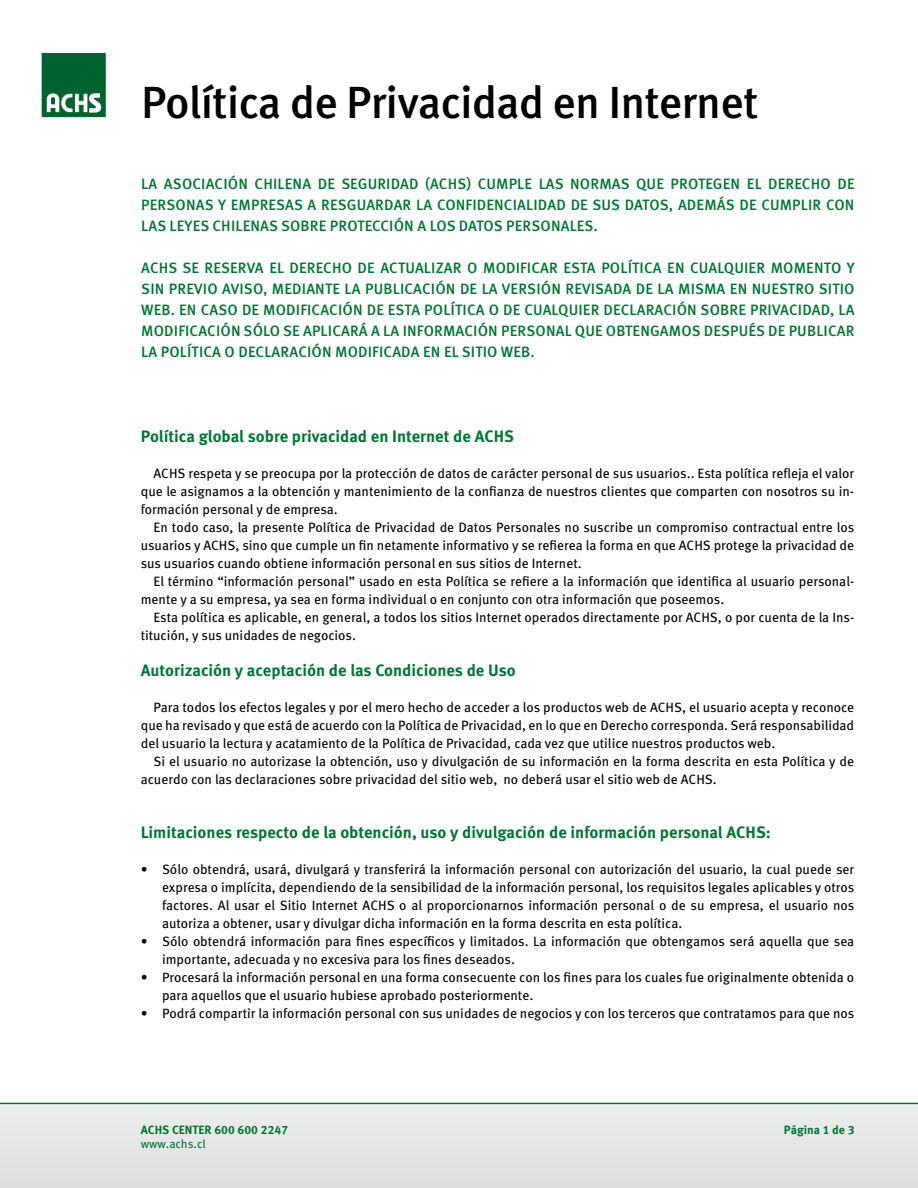
<style>
.page{position:relative;width:918px;height:1188px;background:#fff}
.page>*{position:absolute;margin:0;border:0;box-sizing:border-box;transform-origin:0 0}
.t1{font:500 45px "Meta Pro";letter-spacing:-.02em;color:#000}
.t2{font:700 16.5px "Meta Pro";color:#007631}
.t3{font:500 15px/21px "Meta Pro";letter-spacing:.01em;color:#007631;text-align:justify}
.t4{font:13.5px/18px "Meta Pro";color:#000}
.t5{font:700 12px "Meta Pro";color:#007631}
.t6{font:12px "Meta Pro";color:#007631}
</style>
<div class="page">
<div style="left:0;top:1103px;width:918px;height:85px;background:#e5e5e6"></div>
<div style="left:41px;top:53px;width:65px;height:65px;background:#00622e"></div>
<div style="left:41px;top:52px;width:66px;height:66px;border:1px solid #fff"></div>
<svg style="left:46px;top:93px;width:55px;height:20px"></svg>
<hr style="left:0;top:1103px;width:918px;height:1px;background:#007631">
<h1 class="t1" style="left:141px;top:74px;width:619px">POLÍTICA DE PRIVACIDAD EN INTERNET</h1>
<p class="t3" style="left:141px;top:173px;width:299px">LA ASOCIACI ÓN CHILENA DE SEGURI DAD (ACHS</p>
<p class="t3" style="left:141px;top:173px;width:715px;text-indent:325px">) CUMPLE LAS NORMAS QUE PROTEGEN EL DERECHO DE PERSONAS Y EMPRESAS A RESGUARDAR LA CONFI DENCIALI DAD DE SUS DATOS, ADEMÁS DE CUMPLI R CON LAS LEYES CHILENAS SOBRE PROTECCI ÓN A LOS DATOS PERSONALES.</p>
<p class="t3" style="left:141px;top:257px;width:10px">ACHS</p>
<p class="t3" style="left:141px;top:257px;width:715px;text-indent:41px">SE RESERVA EL DERECHO DE ACTUALIZAR O MODI FI CAR ESTA POLÍTI CA EN CUALQUI ER MOMENTO Y SI N PREVI O AVISO, MEDIANTE LA PUBLI CACI ÓN DE LA VERSI ÓN REVI SADA DE LA MISMA EN NUESTRO SITI O WEB. EN CASO DE MODI FI CACI ÓN DE ESTA POLÍTI CA O DE CUALQUI ER DECLARACI ÓN SOBRE PRIVACI DAD, LA MODI FICACI ÓN SÓLO SE APLICARÁ A LA I NFORMACI ÓN PERSONAL QUE OBTENGAMOS DESPUÉS DE PUBLICAR LA POLÍTI CA O DECLARACI ÓN MODI FI CADA EN EL SITI O WEB.</p>
<p class="t2" style="left:141px;top:425px;width:375px">Política global sobre privacidad en Internet de ACHS</p>
<p class="t4" style="left:141px;top:464px;width:715px;text-align:justify;text-indent:13px">ACHS respeta y se preocupa por la protección de datos de carácter personal de sus usuarios.. Esta política refleja el valor que le asignamos a la obtención y mantenimiento de la confianza de nuestros clientes que comparten con nosotros su in&shy;formación personal y de empresa.</p>
<p class="t4" style="left:141px;top:518px;width:715px;text-align:justify;text-indent:13px">En todo caso, la presente Política de Privacidad de Datos Personales no suscribe un compromiso contractual entre los usuarios y ACHS, sino que cumple un fin netamente informativo y se refierea la forma en que ACHS protege la privacidad de sus usuarios cuando obtiene información personal en sus sitios de Internet.</p>
<p class="t4" style="left:141px;top:572px;width:715px;text-indent:13px">El término “información personal” usado en esta Política se refiere a la información que identifica al usuario personal&shy;mente y a su empresa, ya sea en forma individual o en conjunto con otra información que poseemos.</p>
<p class="t4" style="left:141px;top:608px;width:715px;text-indent:13px">Esta política es aplicable, en general, a todos los sitios Internet operados directamente por ACHS, o por cuenta de la Ins&shy;titución, y sus unidades de negocios.</p>
<p class="t2" style="left:141px;top:659px;width:376px">Autorización y aceptación de las Condiciones de Uso</p>
<p class="t4" style="left:141px;top:698px;width:715px;text-align:justify;text-indent:13px">Para todos los efectos legales y por el mero hecho de acceder a los productos web de ACHS, el usuario acepta y reconoce que ha revisado y que está de acuerdo con la Política de Privacidad, en lo que en Derecho corresponda. Será responsabilidad del usuario la lectura y acatamiento de la Política de Privacidad, cada vez que utilice nuestros productos web.</p>
<p class="t4" style="left:141px;top:752px;width:715px;text-indent:13px">Si el usuario no autorizase la obtención, uso y divulgación de su información en la forma descrita en esta Política y de acuerdo con las declaraciones sobre privacidad del sitio web, no deberá usar el sitio web de ACHS.</p>
<p class="t2" style="left:141px;top:821px;width:632px">Limitaciones respecto de la obtención, uso y divulgación de información personal ACHS:</p>
<p class="t4" style="left:162px;top:860px;width:694px;text-align:justify;text-indent:-21px">• Sólo obtendrá, usará, divulgará y transferirá la información personal con autorización del usuario, la cual puede ser expresa o implícita, dependiendo de la sensibilidad de la información personal, los requisitos legales aplicables y otros factores. Al usar el Sitio Internet ACHS o al proporcionarnos información personal o de su empresa, el usuario nos autoriza a obtener, usar y divulgar dicha información en la forma descrita en esta política.</p>
<p class="t4" style="left:162px;top:932px;width:694px;text-indent:-21px">• Sólo obtendrá información para fines específicos y limitados. La información que obtengamos será aquella que sea importante, adecuada y no excesiva para los fines deseados.</p>
<p class="t4" style="left:162px;top:968px;width:694px;text-indent:-21px">• Procesará la información personal en una forma consecuente con los fines para los cuales fue originalmente obtenida o para aquellos que el usuario hubiese aprobado posteriormente.</p>
<p class="t4" style="left:141px;top:1004px;width:715px">• Podrá compartir la información personal con sus unidades de negocios y con los terceros que contratamos para que nos</p>
<p class="t5" style="left:141px;top:1122px;width:149px">ACHS CENTER 600 600 2247</p>
<p class="t5" style="left:784px;top:1122px;width:72px">Página 1 de 3</p>
<p class="t6" style="left:141px;top:1136px;width:67px">www.achs.cl</p>
</div>
